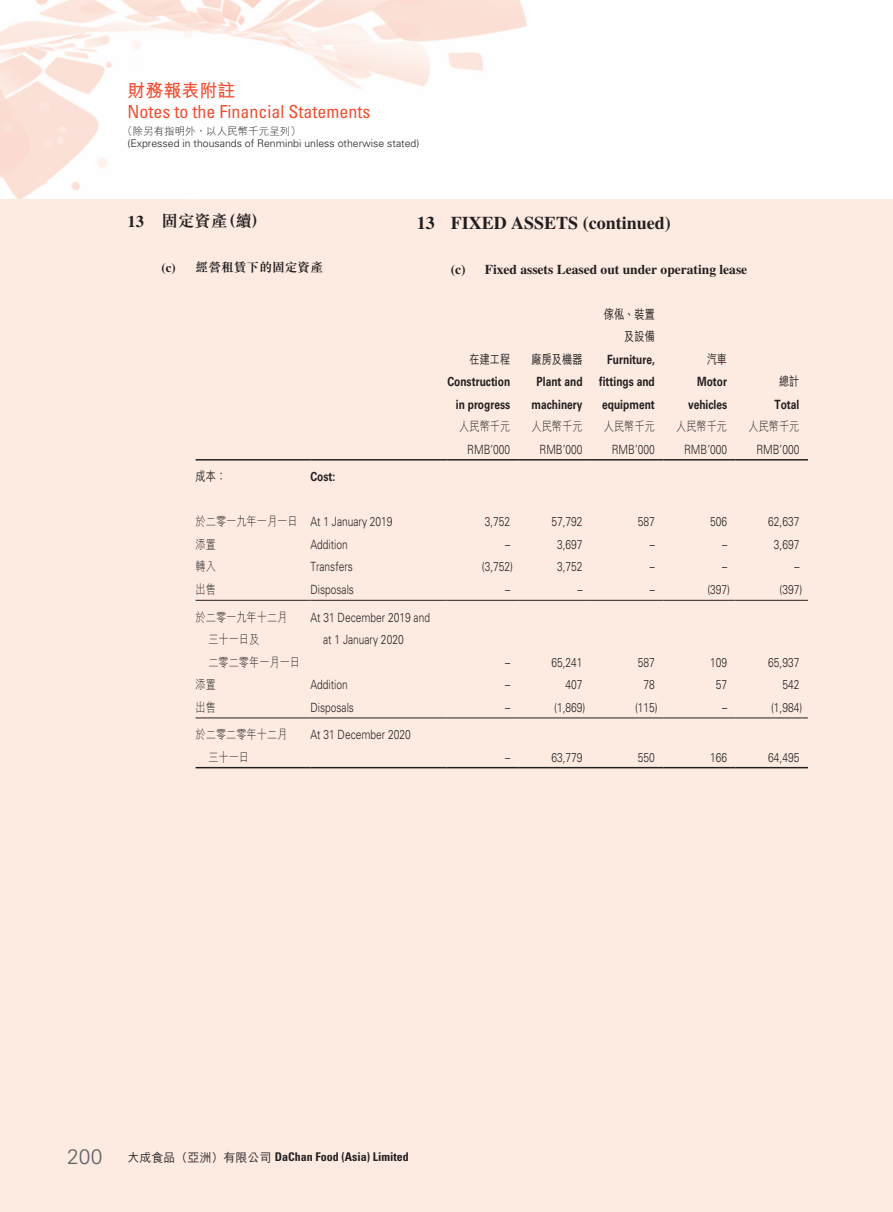
<style>
.page{position:relative;width:893px;height:1212px;background:#fff}
.page>*{position:absolute;margin:0;border:0;box-sizing:border-box;transform-origin:0 0}
.t1{font:condensed 18px "Univers LT Std";color:#ef5032}
.t2{font:700 18px "Times LT Std";color:#231f20}
.t3{font:700 18px "M Hei HK";color:#ef5032}
.t4{font:700 16.5px "M Sung HK";color:#231f20}
.t5{font:700 13.5px "Times LT Std";color:#231f20}
.t6{font:300 12.75px/22.5px "Univers LT Std";color:#231f20;scale:.8 1}
.t7{font:700 12.75px/22.5px "Univers LT Std";color:#231f20;text-align:right;scale:.8 1}
.t8{font:300 12.75px/22.5px "M Hei HK";color:#231f20;scale:.8 1}
.t9{font:500 12.75px/22.5px "M Hei HK";color:#231f20;text-align:right;scale:.8 1}
.t10{font:700 12.75px "M Sung HK";color:#231f20}
.t11{font:700 condensed 12px "Univers LT Std";color:#231f20}
.t12{font:300 10.5px "Univers LT Std";color:#231f20}
.t13{font:300 10.5px "M Hei HK";color:#231f20}
.s1{font-family:"Times LT Std"}
.s2{font-family:"M Hei HK"}
.s3{font-weight:300;font-stretch:normal;font-size:21px;color:#636366}
.s4{font-family:"M Hei HK";font-weight:500;font-stretch:normal}
</style>
<div class="page">
<img style="left:0;top:0;width:527px;height:199px">
<div style="left:0;top:199px;width:892px;height:1013px;background:#fdebe2"></div>
<hr style="left:196px;top:459px;width:114px;height:1px;background:#231f20">
<hr style="left:310px;top:459px;width:136px;height:1px;background:#231f20">
<hr style="left:446px;top:459px;width:73px;height:1px;background:#231f20">
<hr style="left:519px;top:459px;width:72px;height:1px;background:#231f20">
<hr style="left:591px;top:459px;width:72px;height:1px;background:#231f20">
<hr style="left:663px;top:459px;width:73px;height:1px;background:#231f20">
<hr style="left:736px;top:459px;width:72px;height:1px;background:#231f20">
<hr style="left:196px;top:600px;width:114px;height:1px;background:#231f20">
<hr style="left:310px;top:600px;width:136px;height:1px;background:#231f20">
<hr style="left:446px;top:600px;width:73px;height:1px;background:#231f20">
<hr style="left:519px;top:600px;width:72px;height:1px;background:#231f20">
<hr style="left:591px;top:600px;width:72px;height:1px;background:#231f20">
<hr style="left:663px;top:600px;width:73px;height:1px;background:#231f20">
<hr style="left:736px;top:600px;width:72px;height:1px;background:#231f20">
<hr style="left:196px;top:717px;width:114px;height:1px;background:#231f20">
<hr style="left:310px;top:717px;width:136px;height:1px;background:#231f20">
<hr style="left:446px;top:717px;width:73px;height:1px;background:#231f20">
<hr style="left:519px;top:717px;width:72px;height:1px;background:#231f20">
<hr style="left:591px;top:717px;width:72px;height:1px;background:#231f20">
<hr style="left:663px;top:717px;width:73px;height:1px;background:#231f20">
<hr style="left:736px;top:717px;width:72px;height:1px;background:#231f20">
<hr style="left:196px;top:767px;width:114px;height:1px;background:#231f20">
<hr style="left:310px;top:767px;width:136px;height:1px;background:#231f20">
<hr style="left:446px;top:767px;width:73px;height:1px;background:#231f20">
<hr style="left:519px;top:767px;width:72px;height:1px;background:#231f20">
<hr style="left:591px;top:767px;width:72px;height:1px;background:#231f20">
<hr style="left:663px;top:767px;width:73px;height:1px;background:#231f20">
<hr style="left:736px;top:767px;width:72px;height:1px;background:#231f20">
<h1 class="t3" style="left:128px;top:77px;width:110px">財務報表附註</h1>
<h1 class="t1" style="left:128px;top:100px;width:244px">Notes to the Financial Statements</h1>
<p class="t13" style="left:122px;top:124px;width:180px">（除另有指明外，以人民幣千元呈列）</p>
<p class="t12" style="left:128px;top:136px;width:293px">(Expressed in thousands of Renminbi unless otherwise stated)</p>
<p class="t4" style="left:128px;top:210px;width:141px"><span class="s1">13</span> 固定資產（續）</p>
<p class="t10" style="left:162px;top:259px;width:163px"><span class="s1">(c)</span> 經營租賃下的固定資產</p>
<h1 class="t2" style="left:417px;top:212px;width:256px">13 FIXED ASSETS (continued)</h1>
<p class="t5" style="left:451px;top:261px;width:298px">(c) Fixed assets Leased out under operating lease</p>
<p class="t9" style="left:469px;top:347px;width:53px">在建工程</p>
<p class="t7" style="left:447px;top:371px;width:80px">Construction in progress</p>
<p class="t9" style="left:532px;top:347px;width:65px">廠房及機器</p>
<p class="t7" style="left:532px;top:371px;width:65px;text-align:center">Plant and machinery</p>
<p class="t9" style="left:604px;top:302px;width:65px">傢俬、裝置及設備</p>
<p class="t7" style="left:599px;top:348px;width:71px;text-align:justify;text-indent:8px">Furniture, fittings and equipment</p>
<p class="t9" style="left:707px;top:347px;width:27px">汽車</p>
<p class="t7" style="left:688px;top:371px;width:50px">Motor vehicles</p>
<p class="t9" style="left:779px;top:369px;width:27px">總計</p>
<p class="t7" style="left:774px;top:393px;width:33px">Total</p>
<p class="t8" style="left:459px;top:415px;width:65px">人民幣千元</p>
<p class="t8" style="left:532px;top:415px;width:65px">人民幣千元</p>
<p class="t8" style="left:604px;top:415px;width:65px">人民幣千元</p>
<p class="t8" style="left:676px;top:415px;width:65px">人民幣千元</p>
<p class="t8" style="left:748px;top:415px;width:65px">人民幣千元</p>
<p class="t6" style="left:467px;top:438px;width:55px">RMB’000</p>
<p class="t6" style="left:539px;top:438px;width:55px">RMB’000</p>
<p class="t6" style="left:612px;top:438px;width:55px">RMB’000</p>
<p class="t6" style="left:684px;top:438px;width:55px">RMB’000</p>
<p class="t6" style="left:756px;top:438px;width:55px">RMB’000</p>
<p class="t9" style="left:196px;top:464px;width:40px">成本：</p>
<p class="t7" style="left:310px;top:466px;width:33px">Cost:</p>
<p class="t6" style="left:196px;top:511px;width:248px"><span class="s2">於二零一九年一月一日</span> At 1 January 2019</p>
<p class="t6" style="left:485px;top:511px;width:33px">3,752</p>
<p class="t6" style="left:551px;top:511px;width:40px">57,792</p>
<p class="t6" style="left:638px;top:511px;width:23px">587</p>
<p class="t6" style="left:710px;top:511px;width:23px">506</p>
<p class="t6" style="left:768px;top:511px;width:40px">62,637</p>
<p class="t8" style="left:196px;top:532px;width:27px">添置</p>
<p class="t6" style="left:310px;top:533px;width:48px">Addition</p>
<p class="t6" style="left:505px;top:533px;width:8px">–</p>
<p class="t6" style="left:557px;top:533px;width:33px">3,697</p>
<p class="t6" style="left:650px;top:533px;width:8px">–</p>
<p class="t6" style="left:722px;top:533px;width:8px">–</p>
<p class="t6" style="left:774px;top:533px;width:33px">3,697</p>
<p class="t8" style="left:196px;top:555px;width:27px">轉入</p>
<p class="t6" style="left:310px;top:556px;width:55px">Transfers</p>
<p class="t6" style="left:482px;top:556px;width:40px">(3,752)</p>
<p class="t6" style="left:557px;top:556px;width:33px">3,752</p>
<p class="t6" style="left:650px;top:556px;width:8px">–</p>
<p class="t6" style="left:722px;top:556px;width:8px">–</p>
<p class="t6" style="left:794px;top:556px;width:8px">–</p>
<p class="t8" style="left:196px;top:577px;width:27px">出售</p>
<p class="t6" style="left:310px;top:578px;width:56px">Disposals</p>
<p class="t6" style="left:505px;top:578px;width:8px">–</p>
<p class="t6" style="left:577px;top:578px;width:8px">–</p>
<p class="t6" style="left:650px;top:578px;width:8px">–</p>
<p class="t6" style="left:707px;top:578px;width:30px">(397)</p>
<p class="t6" style="left:780px;top:578px;width:30px">(397)</p>
<p class="t8" style="left:208px;top:605px;width:116px;text-indent:-13px">於二零一九年十二月三十一日及<br>二零二零年一月一日</p>
<p class="t6" style="left:323px;top:606px;width:135px;text-indent:-13px">At 31 December 2019 and at 1 January 2020</p>
<p class="t6" style="left:505px;top:651px;width:8px">–</p>
<p class="t6" style="left:551px;top:651px;width:40px">65,241</p>
<p class="t6" style="left:638px;top:651px;width:23px">587</p>
<p class="t6" style="left:710px;top:651px;width:23px">109</p>
<p class="t6" style="left:768px;top:651px;width:40px">65,937</p>
<p class="t8" style="left:196px;top:673px;width:27px">添置</p>
<p class="t6" style="left:310px;top:673px;width:48px">Addition</p>
<p class="t6" style="left:505px;top:673px;width:8px">–</p>
<p class="t6" style="left:566px;top:673px;width:23px">407</p>
<p class="t6" style="left:643px;top:673px;width:16px">78</p>
<p class="t6" style="left:716px;top:673px;width:16px">57</p>
<p class="t6" style="left:782px;top:673px;width:23px">542</p>
<p class="t8" style="left:196px;top:695px;width:27px">出售</p>
<p class="t6" style="left:310px;top:696px;width:56px">Disposals</p>
<p class="t6" style="left:505px;top:696px;width:8px">–</p>
<p class="t6" style="left:554px;top:696px;width:40px">(1,869)</p>
<p class="t6" style="left:635px;top:696px;width:30px">(115)</p>
<p class="t6" style="left:722px;top:696px;width:8px">–</p>
<p class="t6" style="left:771px;top:696px;width:40px">(1,984)</p>
<p class="t8" style="left:208px;top:723px;width:100px;text-indent:-13px">於二零二零年十二月三十一日</p>
<p class="t6" style="left:310px;top:723px;width:127px">At 31 December 2020</p>
<p class="t6" style="left:505px;top:746px;width:8px">–</p>
<p class="t6" style="left:551px;top:746px;width:40px">63,779</p>
<p class="t6" style="left:638px;top:746px;width:23px">550</p>
<p class="t6" style="left:710px;top:746px;width:23px">166</p>
<p class="t6" style="left:768px;top:746px;width:40px">64,495</p>
<p class="t11" style="left:67px;top:1150px;width:343px"><span class="s3">200</span> <span class="s4">大成食品（亞洲）有限公司</span> DaChan Food (Asia) Limited</p>
</div>
